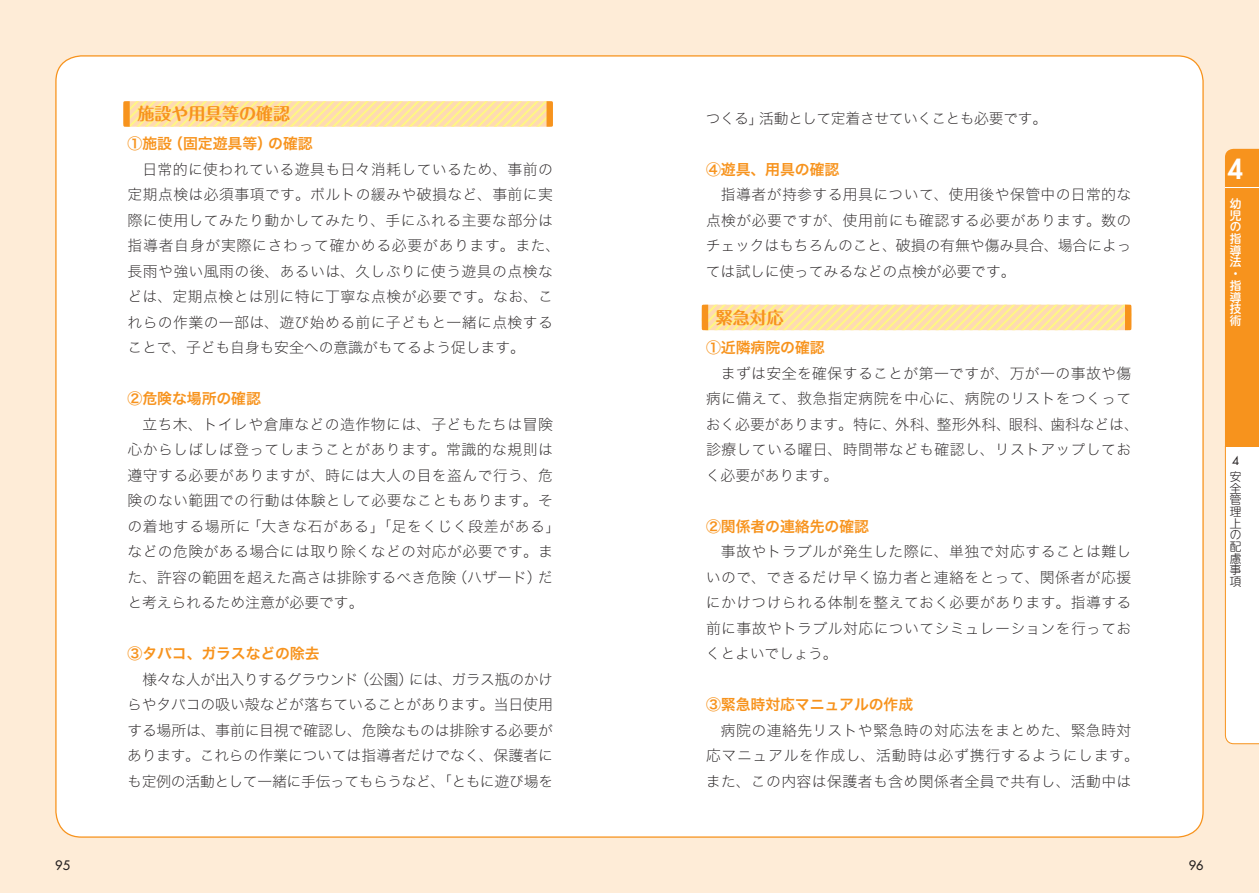
<style>
.page{position:relative;width:1259px;height:893px;background:#feecd7}
.page>*{position:absolute;margin:0;border:0;box-sizing:border-box;transform-origin:0 0}
.t1{font:800 26.55px "Futura";color:#fff}
.t2{font:700 16.95px "Maru Fo Pro";letter-spacing:-.005em;color:#f7931d}
.t3{font:14.85px/25.5px "Hira Kaku Std N W1";letter-spacing:.025em;color:#231f20}
.t4{font:14.85px "Hira Kaku Std N W6";letter-spacing:-.005em;color:#f7931d}
.t5{font:14.85px "Hira Kaku Std N W1";letter-spacing:-.035em;color:#231f20}
.t6{font:12.75px "Futura";color:#231f20}
.t7{font:500 11.7px/11.7px "UD Shin M Go Pr 6 N";color:#fff;text-align:justify}
.t8{font:300 11.7px/11.7px "UD Shin M Go Pr 6 N";color:#231f20;text-align:justify}
.t9{font:11.7px "Futura";color:#231f20}
</style>
<div class="page">
<div style="left:56px;top:56px;width:1147px;height:781px;background:#fff;border-radius:26px"></div>
<svg style="left:123px;top:101px;width:430px;height:26px;background:#fde1a0"></svg>
<svg style="left:702px;top:305px;width:429px;height:25px;background:#fde19e"></svg>
<svg style="left:1225px;top:149px;width:34px;height:595px;background:#fac78a"></svg>
<hr style="left:1225px;top:187px;width:34px;height:1px;background:#fff">
<p class="t2" style="left:137px;top:100px;width:154px">施設や用具等の確認</p>
<p class="t4" style="left:128px;top:132px;width:187px">①施設（固定遊具等）の確認</p>
<p class="t3" style="left:127px;top:156px;width:434px;text-indent:15px">日常的に使われている遊具も日々消耗しているため、事前の定期点検は必須事項です。ボルトの緩みや破損など、事前に実際に使用してみたり動かしてみたり、手にふれる主要な部分は指導者自身が実際にさわって確かめる必要があります。また、長雨や強い風雨の後、あるいは、久しぶりに使う遊具の点検などは、定期点検とは別に特に丁寧な点検が必要です。なお、これらの作業の一部は、遊び始める前に子どもと一緒に点検することで、子ども自身も安全への意識がもてるよう促します。</p>
<p class="t4" style="left:128px;top:387px;width:135px">②危険な場所の確認</p>
<p class="t3" style="left:127px;top:411px;width:434px;text-indent:15px">立ち木、トイレや倉庫などの造作物には、子どもたちは冒険心からしばしば登ってしまうことがあります。常識的な規則は遵守する必要がありますが、時には大人の目を盗んで行う、危険のない範囲での行動は体験として必要なこともあります。その着地する場所に「大きな石がある」「足をくじく段差がある」などの危険がある場合には取り除くなどの対応が必要です。また、許容の範囲を超えた高さは排除するべき危険（ハザード）だと考えられるため注意が必要です。</p>
<p class="t4" style="left:128px;top:642px;width:194px">③タバコ、ガラスなどの除去</p>
<p class="t3" style="left:127px;top:666px;width:427px;text-align:justify;text-indent:15px">様々な人が出入りするグラウンド（公園）には、ガラス瓶のかけらやタバコの吸い殻などが落ちていることがあります。当日使用する場所は、事前に目視で確認し、危険なものは排除する必要があります。これらの作業については指導者だけでなく、保護者にも定例の活動として一緒に手伝ってもらうなど、「ともに遊び場を</p>
<p class="t5" style="left:706px;top:107px;width:343px">つくる」活動として定着させていくことも必要です。</p>
<p class="t4" style="left:706px;top:158px;width:135px">④遊具、用具の確認</p>
<p class="t3" style="left:706px;top:181px;width:427px;text-align:justify;text-indent:15px">指導者が持参する用具について、使用後や保管中の日常的な点検が必要ですが、使用前にも確認する必要があります。数のチェックはもちろんのこと、破損の有無や傷み具合、場合によっては試しに使ってみるなどの点検が必要です。</p>
<p class="t2" style="left:716px;top:304px;width:69px">緊急対応</p>
<p class="t4" style="left:706px;top:336px;width:120px">①近隣病院の確認</p>
<p class="t3" style="left:706px;top:360px;width:434px;text-indent:15px">まずは安全を確保することが第一ですが、万が一の事故や傷病に備えて、救急指定病院を中心に、病院のリストをつくっておく必要があります。特に、外科、整形外科、眼科、歯科などは、診療している曜日、時間帯なども確認し、リストアップしておく必要があります。</p>
<p class="t4" style="left:706px;top:515px;width:165px">②関係者の連絡先の確認</p>
<p class="t3" style="left:706px;top:539px;width:427px;text-align:justify;text-indent:15px">事故やトラブルが発生した際に、単独で対応することは難しいので、できるだけ早く協力者と連絡をとって、関係者が応援にかけつけられる体制を整えておく必要があります。指導する前に事故やトラブル対応についてシミュレーションを行っておくとよいでしょう。</p>
<p class="t4" style="left:706px;top:693px;width:209px">③緊急時対応マニュアルの作成</p>
<p class="t3" style="left:706px;top:717px;width:434px;text-align:center">病院の連絡先リストや緊急時の対応法をまとめた、緊急時対<br>応マニュアルを作成し、活動時は必ず携行するようにします。また、この内容は保護者も含め関係者全員で共有し、活動中は</p>
<h1 class="t1" style="left:1228px;top:152px;width:17px">4</h1>
<p class="t7" style="left:1229px;top:197px;width:13px">幼児の指導法・指導技術</p>
<p class="t9" style="left:1232px;top:453px;width:9px">4</p>
<p class="t8" style="left:1229px;top:470px;width:13px">安全管理上の配慮事項</p>
<p class="t6" style="left:55px;top:857px;width:16px">95</p>
<p class="t6" style="left:1189px;top:857px;width:16px">96</p>
</div>
